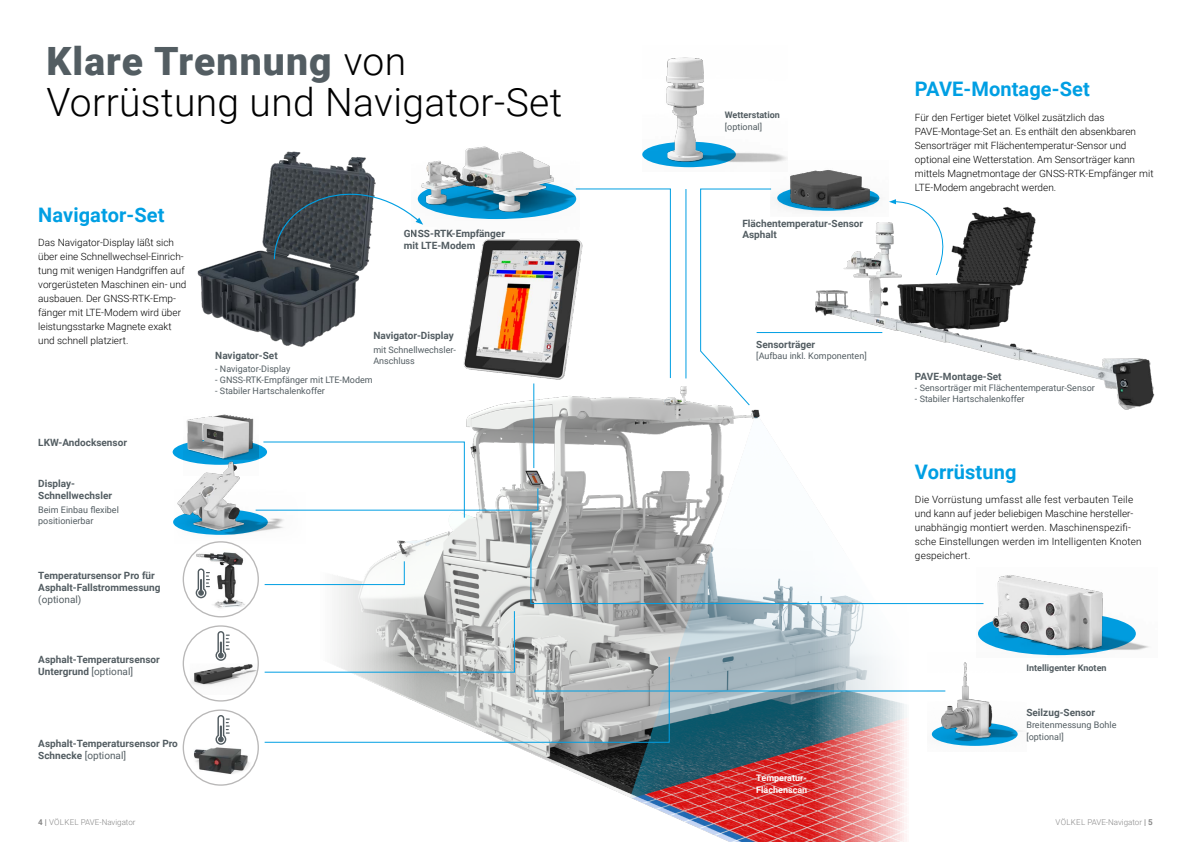
<style>
.page{position:relative;width:1191px;height:842px;background:#fff}
.page>*{position:absolute;margin:0;border:0;box-sizing:border-box;transform-origin:0 0}
.t1{font:300 39px/41px "Roboto";letter-spacing:.01em;color:#000}
.t2{font:700 20px "Roboto";letter-spacing:.005em;color:#009fe3}
.t3{font:300 10px/14px "Roboto";color:#000}
.t4{font:700 10px/12px "Roboto";color:#535d62}
.t5{font:10px "Roboto";color:#535d62}
.t6{font:9px/11px "Roboto";color:#535d62}
.t7{font:700 9px "Roboto";color:#535d62}
.t8{font:700 9px/12px "Roboto";color:#fff}
.t9{font:300 8px "Roboto";color:#878787}
.s1{font-weight:900;color:#535d62}
.s2{font-weight:400}
.s3{font-weight:700}
</style>
<div class="page">
<img style="left:186px;top:414px;width:68px;height:27px">
<img style="left:466px;top:277px;width:441px;height:565px">
<img style="left:197px;top:151px;width:172px;height:196px">
<svg style="left:273px;top:168px;width:138px;height:92px"></svg>
<img style="left:174px;top:441px;width:81px;height:102px">
<svg style="left:579px;top:188px;width:92px;height:191px"></svg>
<img style="left:463px;top:231px;width:132px;height:161px">
<img style="left:984px;top:575px;width:165px;height:81px">
<svg style="left:255px;top:441px;width:729px;height:302px"></svg>
<hr style="left:685px;top:189px;width:1px;height:189px;background:#009fe3">
<svg style="left:699px;top:188px;width:73px;height:218px"></svg>
<hr style="left:533px;top:383px;width:1px;height:85px;background:#009fe3">
<img style="left:411px;top:146px;width:168px;height:96px">
<img style="left:643px;top:57px;width:144px;height:111px">
<img style="left:770px;top:161px;width:23px;height:55px">
<img style="left:927px;top:653px;width:99px;height:93px">
<img style="left:793px;top:170px;width:362px;height:289px">
<svg style="left:889px;top:199px;width:68px;height:77px"></svg>
<hr style="left:756px;top:332px;width:126px;height:1px;background:#009fe3">
<img style="left:183px;top:726px;width:75px;height:58px">
<div style="left:183px;top:709px;width:76px;height:77px;border:1px solid #b9b8b8;border-radius:50%"></div>
<svg style="left:215px;top:715px;width:15px;height:30px"></svg>
<div style="left:183px;top:626px;width:75px;height:75px;background:#fff;border-radius:50%"></div>
<img style="left:190px;top:664px;width:68px;height:31px">
<div style="left:183px;top:625px;width:76px;height:77px;border:1px solid #b9b8b8;border-radius:50%"></div>
<svg style="left:215px;top:631px;width:15px;height:30px"></svg>
<svg style="left:183px;top:542px;width:75px;height:75px"></svg>
<img style="left:189px;top:544px;width:69px;height:68px">
<div style="left:183px;top:541px;width:76px;height:76px;border:1px solid #b9b8b8;border-radius:50%"></div>
<svg style="left:196px;top:568px;width:14px;height:30px"></svg>
<h1 class="t1" style="left:46px;top:39px;width:517px"><span class="s1">Klare Trennung</span> von<br>Vorrüstung und Navigator-Set</h1>
<h2 class="t2" style="left:38px;top:201px;width:128px">Navigator-Set</h2>
<p class="t3" style="left:38px;top:235px;width:150px">Das Navigator-Display läßt sich über eine Schnellwechsel-Einrich&shy;tung mit wenigen Handgriffen auf vorgerüsteten Maschinen ein- und ausbauen. Der GNSS-RTK-Emp&shy;fänger mit LTE-Modem wird über leistungsstarke Magnete exakt und schnell platziert.</p>
<p class="t4" style="left:38px;top:436px;width:90px">LKW-Andocksensor</p>
<p class="t4" style="left:38px;top:477px;width:75px">Display-<br>Schnellwechsler</p>
<p class="t6" style="left:38px;top:504px;width:82px">Beim Einbau flexibel positionierbar</p>
<p class="t4" style="left:38px;top:569px;width:124px">Temperatursensor Pro für<br>Asphalt-Fallstrommessung</p>
<p class="t5" style="left:38px;top:592px;width:45px">(optional)</p>
<p class="t4" style="left:38px;top:653px;width:123px">Asphalt-Temperatursensor<br>Untergrund <span class="s2">[optional]</span></p>
<p class="t4" style="left:38px;top:737px;width:141px">Asphalt-Temperatursensor Pro<br>Schnecke <span class="s2">[optional]</span></p>
<p class="t4" style="left:404px;top:227px;width:103px">GNSS-RTK-Empfänger mit LTE-Modem</p>
<p class="t4" style="left:373px;top:329px;width:82px">Navigator-Display</p>
<p class="t6" style="left:373px;top:344px;width:84px">mit Schnellwechsler-<br>Anschluss</p>
<p class="t4" style="left:215px;top:349px;width:64px">Navigator-Set</p>
<p class="t6" style="left:215px;top:363px;width:77px">- Navigator-Display</p>
<p class="t6" style="left:215px;top:374px;width:159px">- GNSS-RTK-Empfänger mit LTE-Modem</p>
<p class="t6" style="left:215px;top:385px;width:111px">- Stabiler Hartschalenkoffer</p>
<p class="t7" style="left:725px;top:109px;width:56px">Wetterstation</p>
<p class="t6" style="left:725px;top:121px;width:39px">[optional]</p>
<p class="t4" style="left:742px;top:217px;width:122px;line-height:11px">Flächentemperatur-Sensor<br>Asphalt</p>
<p class="t4" style="left:756px;top:338px;width:60px">Sensorträger</p>
<p class="t6" style="left:756px;top:350px;width:112px">[Aufbau inkl. Komponenten]</p>
<p class="t8" style="left:756px;top:771px;width:53px">Temperatur-<br>Flächenscan</p>
<h2 class="t2" style="left:915px;top:75px;width:176px">PAVE-Montage-Set</h2>
<p class="t3" style="left:915px;top:110px;width:240px">Für den Fertiger bietet Völkel zusätzlich das PAVE-Montage-Set an. Es enthält den absenkbaren Sensorträger mit Flächentemperatur-Sensor und optional eine Wetterstation. Am Sensorträger kann mittels Magnetmontage der GNSS-RTK-Empfänger mit LTE-Modem angebracht werden.</p>
<p class="t4" style="left:915px;top:370px;width:88px">PAVE-Montage-Set</p>
<p class="t6" style="left:915px;top:381px;width:181px">- Sensorträger mit Flächentemperatur-Sensor</p>
<p class="t6" style="left:915px;top:392px;width:111px">- Stabiler Hartschalenkoffer</p>
<h2 class="t2" style="left:915px;top:458px;width:103px">Vorrüstung</h2>
<p class="t3" style="left:915px;top:492px;width:228px">Die Vorrüstung umfasst alle fest verbauten Teile und kann auf jeder beliebigen Maschine hersteller&shy;unabhängig montiert werden. Maschinenspezifi&shy;sche Einstellungen werden im Intelligenten Knoten gespeichert.</p>
<p class="t7" style="left:1026px;top:661px;width:82px">Intelligenter Knoten</p>
<p class="t4" style="left:1026px;top:706px;width:70px">Seilzug-Sensor</p>
<p class="t6" style="left:1026px;top:718px;width:92px;line-height:12px">Breitenmessung Bohle [optional]</p>
<p class="t9" style="left:38px;top:816px;width:99px"><span class="s3">4 |</span> VÖLKEL PAVE-Navigator</p>
<p class="t9" style="left:1055px;top:816px;width:99px">VÖLKEL PAVE-Navigator <span class="s3">| 5</span></p>
</div>
